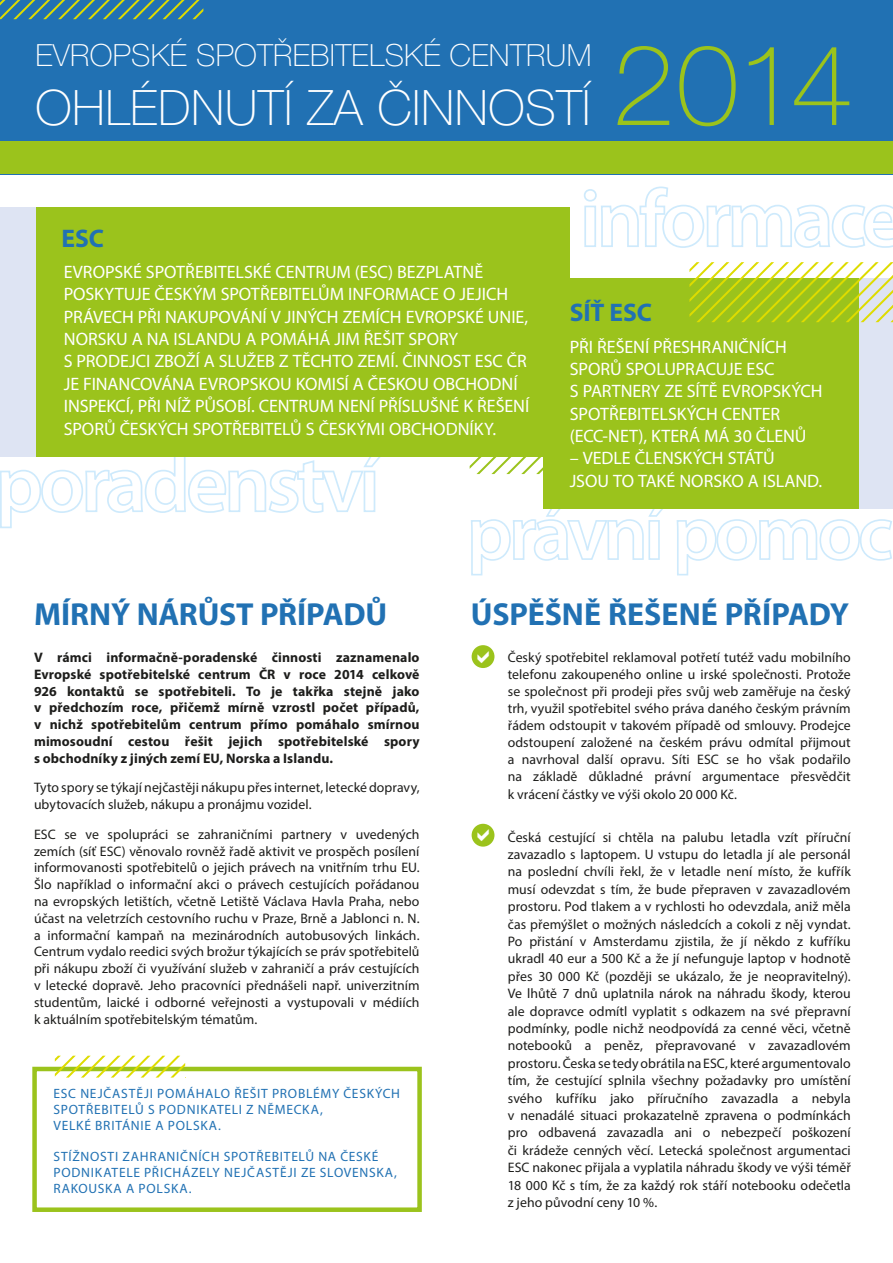
<style>
.page{position:relative;width:893px;height:1263px;background:#fff}
.page>*{position:absolute;margin:0;border:0;box-sizing:border-box;transform-origin:0 0}
.t1{font:100 112.5px "Helvetica Neue LT Pro";color:#9bc31c}
.t2{font:100 48.9px "Helvetica Neue CE";letter-spacing:.01em;color:#fff}
.t3{font:700 31.95px "Myriad Pro";letter-spacing:-.005em;color:#2171b3}
.t4{font:100 30.6px "Helvetica Neue CE";letter-spacing:.01em;color:#fff}
.t5{font:700 25.5px "Myriad Pro";letter-spacing:-.005em;color:#2171b3}
.t6{font:18px/22.4px "Myriad Pro";letter-spacing:-.005em;color:#fff}
.t7{font:13.8px/17.4px "Myriad Pro";color:#1d1d1b;text-align:justify}
.t8{font:700 13.8px/16.8px "Myriad Pro";letter-spacing:.01em;color:#1d1d1b;text-align:justify}
.t9{font:13.5px/15.8px "Myriad Pro";letter-spacing:.055em;color:#2171b3}
</style>
<div class="page">
<div style="left:0;top:0;width:893px;height:174px;background:#2171b3"></div>
<div style="left:0;top:141px;width:893px;height:33px;background:#9bc31c"></div>
<svg style="left:584px;top:186px;width:309px;height:62px"></svg>
<svg style="left:0;top:457px;width:381px;height:72px"></svg>
<svg style="left:471px;top:509px;width:192px;height:67px"></svg>
<svg style="left:676px;top:519px;width:216px;height:57px"></svg>
<svg style="left:470px;top:457px;width:73px;height:17px"></svg>
<svg style="left:470px;top:647px;width:23px;height:23px"></svg>
<div style="left:0;top:208px;width:37px;height:249px;background:#dee4f3"></div>
<div style="left:36px;top:208px;width:534px;height:249px;background:#9bc31c"></div>
<div style="left:860px;top:279px;width:33px;height:230px;background:#dee4f3"></div>
<div style="left:543px;top:279px;width:316px;height:230px;background:#9bc31c"></div>
<svg style="left:0;top:0;width:203px;height:19px"></svg>
<svg style="left:689px;top:262px;width:204px;height:60px"></svg>
<div style="left:472px;top:645px;width:22px;height:23px;background:#9bc31c;border-radius:50%"></div>
<div style="left:472px;top:824px;width:22px;height:23px;background:#9bc31c;border-radius:50%"></div>
<div style="left:32px;top:1067px;width:390px;height:145px;border:4px solid #9bc31c"></div>
<svg style="left:55px;top:1056px;width:130px;height:21px"></svg>
<svg style="left:476px;top:844px;width:13px;height:3px"></svg>
<h3 class="t4" style="left:37px;top:36px;width:558px">EVROPSKÉ SPOTŘEBITELSKÉ CENTRUM</h3>
<h2 class="t2" style="left:37px;top:78px;width:557px">OHLÉDNUTÍ ZA ČINNOSTÍ</h2>
<h1 class="t1" style="left:612px;top:21px;width:243px">2014</h1>
<h3 class="t5" style="left:62px;top:221px;width:44px">ESC</h3>
<h2 class="t2" style="left:37px;top:256px;width:557px">OHLÉDNUTÍ ZA ČINNOSTÍ</h2>
<p class="t6" style="left:64px;top:261px;width:467px">EVROPSKÉ SPOTŘEBITELSKÉ CENTRUM (ESC) BEZPLATNĚ POSKYTUJE ČESKÝM SPOTŘEBITELŮM INFORMACE O JEJICH PRÁVECH PŘI NAKUPOVÁNÍ V JINÝCH ZEMÍCH EVROPSKÉ UNIE, NORSKU A NA ISLANDU A POMÁHÁ JIM ŘEŠIT SPORY<br>S PRODEJCI ZBOŽÍ A SLUŽEB Z TĚCHTO ZEMÍ. ČINNOST ESC ČR JE FINANCOVÁNA EVROPSKOU KOMISÍ A ČESKOU OBCHODNÍ INSPEKCÍ, PŘI NÍŽ PŮSOBÍ. CENTRUM NENÍ PŘÍSLUŠNÉ K ŘEŠENÍ SPORŮ ČESKÝCH SPOTŘEBITELŮ S ČESKÝMI OBCHODNÍKY.</p>
<h3 class="t5" style="left:570px;top:296px;width:84px">SÍŤ ESC</h3>
<h3 class="t6" style="left:570px;top:335px;width:254px">PŘI ŘEŠENÍ PŘESHRANIČNÍCH<br>SPORŮ SPOLUPRACUJE ESC<br>S PARTNERY ZE SÍTĚ EVROPSKÝCH<br>SPOTŘEBITELSKÝCH CENTER (ECC-NET), KTERÁ MÁ 30 ČLENŮ</h3>
<h3 class="t6" style="left:570px;top:447px;width:254px">– VEDLE ČLENSKÝCH STÁTŮ<br>JSOU TO TAKÉ NORSKO A ISLAND.</h3>
<h3 class="t3" style="left:34px;top:593px;width:355px">MÍRNÝ NÁRŮST PŘÍPADŮ</h3>
<p class="t8" style="left:34px;top:648px;width:387px">V rámci informačně-poradenské činnosti zaznamenalo Evropské spotřebitelské centrum ČR v roce 2014 celkově 926 kontaktů se spotřebiteli. To je takřka stejně jako v předchozím roce, přičemž mírně vzrostl počet případů, v nichž spotřebitelům centrum přímo pomáhalo smírnou mimosoudní cestou řešit jejich spotřebitelské spory s obchodníky z jiných zemí EU, Norska a Islandu.</p>
<p class="t7" style="left:34px;top:779px;width:387px;line-height:16.8px">Tyto spory se týkají nejčastěji nákupu přes internet, letecké dopravy, ubytovacích služeb, nákupu a pronájmu vozidel.</p>
<p class="t7" style="left:34px;top:825px;width:387px;line-height:16.8px">ESC se ve spolupráci se zahraničními partnery v uvedených zemích (síť ESC) věnovalo rovněž řadě aktivit ve prospěch posílení informovanosti spotřebitelů o jejich právech na vnitřním trhu EU.<br>Šlo například o informační akci o právech cestujících pořádanou na evropských letištích, včetně Letiště Václava Havla Praha, nebo účast na veletrzích cestovního ruchu v Praze, Brně a Jablonci n. N. a informační kampaň na mezinárodních autobusových linkách.<br>Centrum vydalo reedici svých brožur týkajících se práv spotřebitelů při nákupu zboží či využívání služeb v zahraničí a práv cestujících v letecké dopravě. Jeho pracovníci přednášeli např. univerzitním studentům, laické i odborné veřejnosti a vystupovali v médiích k aktuálním spotřebitelským tématům.</p>
<p class="t9" style="left:54px;top:1085px;width:348px">ESC NEJČASTĚJI POMÁHALO ŘEŠIT PROBLÉMY ČESKÝCH<br>SPOTŘEBITELŮ S PODNIKATELI Z NĚMECKA,<br>VELKÉ BRITÁNIE A POLSKA.</p>
<p class="t9" style="left:54px;top:1148px;width:345px">STÍŽNOSTI ZAHRANIČNÍCH SPOTŘEBITELŮ NA ČESKÉ<br>PODNIKATELE PŘICHÁZELY NEJČASTĚJI ZE SLOVENSKA,<br>RAKOUSKA A POLSKA.</p>
<h3 class="t3" style="left:471px;top:593px;width:380px">ÚSPĚŠNĚ ŘEŠENÉ PŘÍPADY</h3>
<p class="t7" style="left:508px;top:648px;width:345px">Český spotřebitel reklamoval potřetí tutéž vadu mobilního telefonu zakoupeného online u irské společnosti. Protože se společnost při prodeji přes svůj web zaměřuje na český trh, využil spotřebitel svého práva daného českým právním řádem odstoupit v takovém případě od smlouvy. Prodejce odstoupení založené na českém právu odmítal přijmout a navrhoval další opravu. Síti ESC se ho však podařilo na základě důkladné právní argumentace přesvědčit k vrácení částky ve výši okolo 20 000 Kč.</p>
<p class="t7" style="left:508px;top:828px;width:345px">Česká cestující si chtěla na palubu letadla vzít příruční zavazadlo s laptopem. U vstupu do letadla jí ale personál na poslední chvíli řekl, že v letadle není místo, že kufřík musí odevzdat s tím, že bude přepraven v zavazadlovém prostoru. Pod tlakem a v rychlosti ho odevzdala, aniž měla čas přemýšlet o možných následcích a cokoli z něj vyndat.<br>Po přistání v Amsterdamu zjistila, že jí někdo z kufříku ukradl 40 eur a 500 Kč a že jí nefunguje laptop v hodnotě přes 30 000 Kč (později se ukázalo, že je neopravitelný).<br>Ve lhůtě 7 dnů uplatnila nárok na náhradu škody, kterou ale dopravce odmítl vyplatit s odkazem na své přepravní podmínky, podle nichž neodpovídá za cenné věci, včetně notebooků a peněz, přepravované v zavazadlovém prostoru. Česka se tedy obrátila na ESC, které argumentovalo tím, že cestující splnila všechny požadavky pro umístění svého kufříku jako příručního zavazadla a nebyla v nenadálé situaci prokazatelně zpravena o podmínkách pro odbavená zavazadla ani o nebezpečí poškození či krádeže cenných věcí. Letecká společnost argumentaci ESC nakonec přijala a vyplatila náhradu škody ve výši téměř 18 000 Kč s tím, že za každý rok stáří notebooku odečetla z jeho původní ceny 10 %.</p>
</div>
